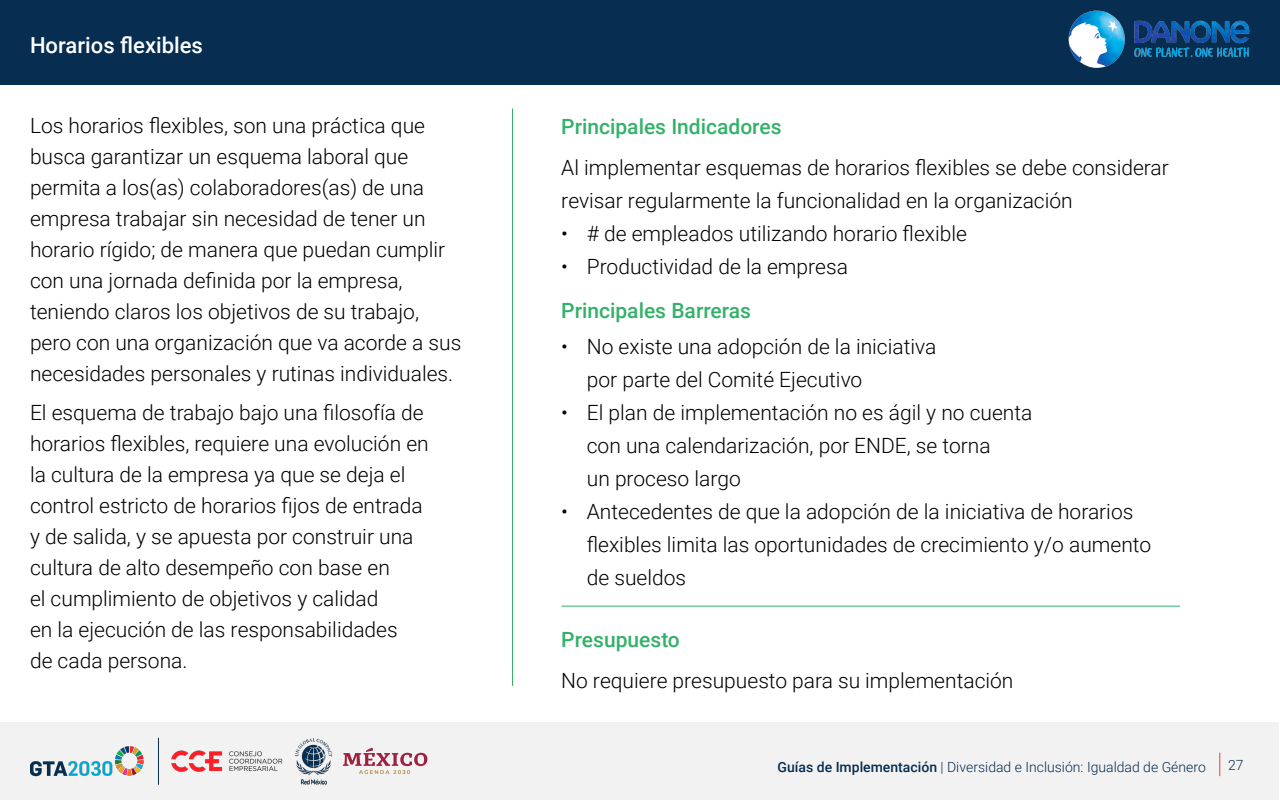
<style>
.page{position:relative;width:1280px;height:800px;background:#fff}
.page>*{position:absolute;margin:0;border:0;box-sizing:border-box;transform-origin:0 0}
.Titulos{font:500 22px "Roboto";color:#fff}
.GENERAL_FINAL{font:300 21px/31px "Roboto";color:#000}
.Bullets{font:300 21px/33px "Roboto";color:#000}
.t1{font:500 21px "Roboto";color:#33b169}
.t2{font:300 14px "Roboto";color:#072d50}
.s1{font-weight:500}
</style>
<div class="page">
<div style="left:1px;top:722px;width:1278px;height:78px;background:#f2f2f2"></div>
<div style="left:0;top:0;width:1280px;height:84px;background:#072d50"></div>
<img style="left:30px;top:746px;width:114px;height:31px">
<img style="left:172px;top:751px;width:110px;height:21px">
<img style="left:295px;top:738px;width:37px;height:37px">
<svg style="left:343px;top:748px;width:84px;height:26px"></svg>
<hr style="left:158px;top:738px;width:1px;height:46px;background:#072d50">
<svg style="left:1220px;top:753px;width:1px;height:23px"></svg>
<img style="left:300px;top:779px;width:27px;height:6px">
<img style="left:1068px;top:11px;width:182px;height:57px">
<hr style="left:512px;top:109px;width:1px;height:577px;background:#33b169">
<hr style="left:561px;top:606px;width:619px;height:1px;background:#33b169">
<p class="Titulos" style="left:30px;top:29px;width:174px">Horarios flexibles</p>
<p class="GENERAL_FINAL" style="left:30px;top:109px;width:433px">Los horarios flexibles, son una práctica que busca garantizar un esquema laboral que permita a los(as) colaboradores(as) de una empresa trabajar sin necesidad de tener un horario rígido; de manera que puedan cumplir con una jornada definida por la empresa, teniendo claros los objetivos de su trabajo, pero con una organización que va acorde a sus necesidades personales y rutinas individuales.</p>
<p class="GENERAL_FINAL" style="left:30px;top:396px;width:400px">El esquema de trabajo bajo una filosofía de horarios flexibles, requiere una evolución en la cultura de la empresa ya que se deja el control estricto de horarios fijos de entrada y de salida, y se apuesta por construir una cultura de alto desempeño con base en<br>el cumplimiento de objetivos y calidad<br>en la ejecución de las responsabilidades<br>de cada persona.</p>
<p class="t1" style="left:561px;top:112px;width:222px">Principales Indicadores</p>
<p class="Bullets" style="left:561px;top:150px;width:609px">Al implementar esquemas de horarios flexibles se debe considerar revisar regularmente la funcionalidad en la organización</p>
<p class="GENERAL_FINAL" style="left:561px;top:217px;width:407px">• # de empleados utilizando horario flexible</p>
<p class="GENERAL_FINAL" style="left:561px;top:250px;width:288px">• Productividad de la empresa</p>
<p class="t1" style="left:561px;top:296px;width:191px">Principales Barreras</p>
<p class="GENERAL_FINAL" style="left:587px;top:330px;width:351px;line-height:33px;text-indent:-26px">• No existe una adopción de la iniciativa por parte del Comité Ejecutivo</p>
<p class="GENERAL_FINAL" style="left:587px;top:396px;width:447px;line-height:33px;text-indent:-26px">• El plan de implementación no es ágil y no cuenta con una calendarización, por ENDE, se torna<br>un proceso largo</p>
<p class="GENERAL_FINAL" style="left:587px;top:495px;width:566px;line-height:33px;text-indent:-26px">• Antecedentes de que la adopción de la iniciativa de horarios flexibles limita las oportunidades de crecimiento y/o aumento de sueldos</p>
<p class="t1" style="left:561px;top:625px;width:120px">Presupuesto</p>
<p class="Bullets" style="left:561px;top:663px;width:454px">No requiere presupuesto para su implementación</p>
<p class="t2" style="left:778px;top:757px;width:430px"><span class="s1">Guías de Implementación</span> | Diversidad e Inclusión: Igualdad de Género</p>
<p class="t2" style="left:1228px;top:755px;width:17px">27</p>
</div>
